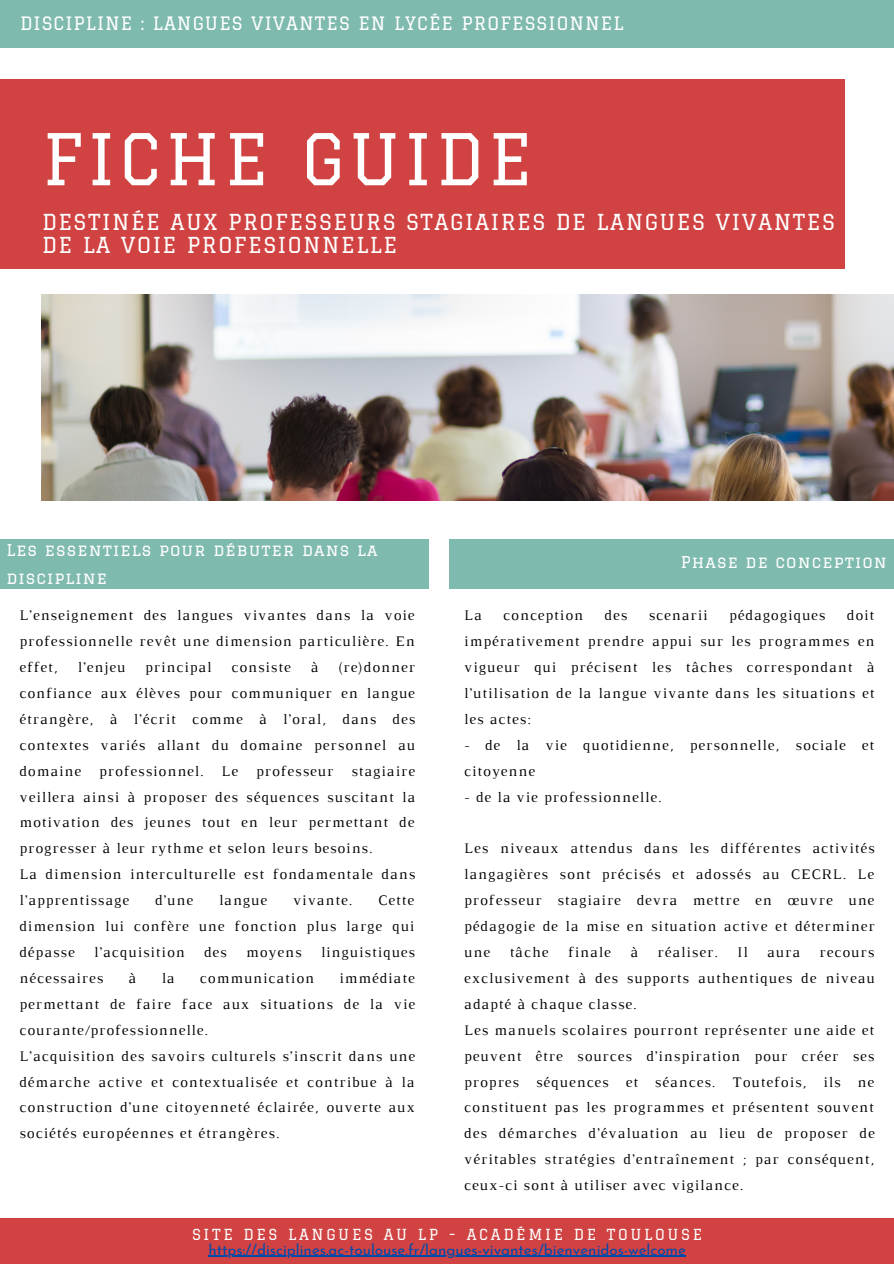
<style>
.page{position:relative;width:894px;height:1264px;background:#fff}
.page>*{position:absolute;margin:0;border:0;box-sizing:border-box;transform-origin:0 0}
.t1{font:69.6px "Graduate";letter-spacing:.06em;color:#fff}
.t2{font:21.45px/23.7px "Graduate";letter-spacing:.07em;color:#fff}
.t3{font:18px "Graduate";letter-spacing:.06em;color:#fff}
.t4{font:15.9px/28.2px "Graduate";letter-spacing:.07em;color:#fff}
.t5{font:15.15px "Josefin Sans";color:#004aad}
.t6{font:14.85px/26px "Luthier";letter-spacing:.07em;color:#000;text-align:justify}
.t7{font:14.85px "Graduate";letter-spacing:.18em;color:#fff}
</style>
<div class="page">
<div style="left:0;top:80px;width:844px;height:189px;background:#d04342"></div>
<div style="left:0;top:0;width:893px;height:47px;background:#7fbaaf"></div>
<div style="left:0;top:1218px;width:893px;height:45px;background:#d04342"></div>
<div style="left:0;top:539px;width:428px;height:49px;background:#7fbaaf"></div>
<img style="left:41px;top:294px;width:852px;height:206px">
<div style="left:449px;top:539px;width:444px;height:49px;background:#7fbaaf"></div>
<hr style="left:208px;top:1255px;width:477px;height:1px;background:#004aad">
<p class="t3" style="left:20px;top:13px;width:605px">DISCIPLINE : LANGUES VIVANTES EN LYCÉE PROFESSIONNEL</p>
<p class="t1" style="left:42px;top:119px;width:491px">FICHE GUIDE</p>
<p class="t2" style="left:42px;top:209px;width:794px">DESTINÉE AUX PROFESSEURS STAGIAIRES DE LANGUES VIVANTES<br>DE LA VOIE PROFESIONNELLE</p>
<p class="t4" style="left:6px;top:535px;width:372px">Les essentiels pour débuter dans la discipline</p>
<p class="t6" style="left:19px;top:603px;width:396px">L’enseignement des langues vivantes dans la voie professionnelle revêt une dimension particulière. En effet,</p>
<p class="t6" style="left:19px;top:655px;width:397px;text-indent:319px">(re)donner confiance aux élèves pour communiquer en langue étrangère, à l’écrit comme à l’oral, dans des contextes variés allant du domaine personnel au domaine professionnel. Le professeur stagiaire veillera ainsi à proposer des séquences suscitant la motivation des jeunes tout en leur permettant de progresser à leur rythme et selon leurs besoins.</p>
<p class="t6" style="left:19px;top:862px;width:397px">La dimension interculturelle est fondamentale dans l’apprentissage</p>
<p class="t6" style="left:78px;top:655px;width:49px">l’enjeu</p>
<p class="t6" style="left:145px;top:655px;width:68px">principal</p>
<p class="t6" style="left:231px;top:655px;width:61px">consiste</p>
<p class="t6" style="left:310px;top:655px;width:9px">à</p>
<p class="t6" style="left:155px;top:888px;width:40px">d’une</p>
<p class="t6" style="left:219px;top:888px;width:50px">langue</p>
<p class="t6" style="left:293px;top:888px;width:61px">vivante.</p>
<p class="t6" style="left:19px;top:888px;width:396px;text-indent:358px">Cette dimension lui confère une fonction plus large qui dépasse</p>
<p class="t6" style="left:94px;top:940px;width:92px">l’acquisition</p>
<p class="t6" style="left:204px;top:940px;width:24px">des</p>
<p class="t6" style="left:246px;top:940px;width:57px">moyens</p>
<p class="t6" style="left:321px;top:940px;width:95px">linguistiques</p>
<p class="t6" style="left:19px;top:966px;width:85px">nécessaires</p>
<p class="t6" style="left:129px;top:966px;width:9px">à</p>
<p class="t6" style="left:162px;top:966px;width:14px">la</p>
<p class="t6" style="left:200px;top:966px;width:115px">communication</p>
<p class="t6" style="left:19px;top:966px;width:397px;text-indent:320px">immédiate permettant de faire face aux situations de la vie courante/professionnelle.</p>
<p class="t6" style="left:19px;top:1043px;width:397px">L’acquisition des savoirs culturels s’inscrit dans une démarche active et contextualisée et contribue à la construction d’une citoyenneté éclairée, ouverte aux sociétés européennes et étrangères.</p>
<p class="t4" style="left:680px;top:548px;width:207px">Phase de conception</p>
<p class="t6" style="left:464px;top:603px;width:19px">La</p>
<p class="t6" style="left:503px;top:603px;width:81px">conception</p>
<p class="t6" style="left:604px;top:603px;width:24px">des</p>
<p class="t6" style="left:648px;top:603px;width:60px">scenarii</p>
<p class="t6" style="left:729px;top:603px;width:98px">pédagogiques</p>
<p class="t6" style="left:464px;top:603px;width:411px;text-indent:382px">doit impérativement prendre appui sur les programmes en vigueur qui précisent les tâches correspondant à l’utilisation de la langue vivante dans les situations et les actes:</p>
<p class="t6" style="left:464px;top:733px;width:411px">- de la vie quotidienne, personnelle, sociale et citoyenne</p>
<p class="t6" style="left:464px;top:784px;width:198px">- de la vie professionnelle.</p>
<p class="t6" style="left:464px;top:836px;width:412px">Les niveaux attendus dans les différentes activités langagières sont précisés et adossés au CECRL. Le professeur stagiaire devra mettre en œuvre une pédagogie de la mise en situation active et déterminer une</p>
<p class="t6" style="left:509px;top:940px;width:40px">tâche</p>
<p class="t6" style="left:568px;top:940px;width:44px">finale</p>
<p class="t6" style="left:630px;top:940px;width:9px">à</p>
<p class="t6" style="left:657px;top:940px;width:62px">réaliser.</p>
<p class="t6" style="left:737px;top:940px;width:12px">Il</p>
<p class="t6" style="left:766px;top:940px;width:34px">aura</p>
<p class="t6" style="left:464px;top:940px;width:412px;text-indent:355px">recours exclusivement à des supports authentiques de niveau adapté à chaque classe.</p>
<p class="t6" style="left:464px;top:1018px;width:412px">Les manuels scolaires pourront représenter une aide et peuvent être sources d’inspiration pour créer ses propres séquences et séances. Toutefois, ils ne constituent pas les programmes et présentent souvent des démarches d’évaluation au lieu de proposer de véritables stratégies d’entraînement ; par conséquent, ceux-ci sont à utiliser avec vigilance.</p>
<p class="t7" style="left:192px;top:1225px;width:511px">SITE DES LANGUES AU LP - ACADÉMIE DE TOULOUSE</p>
<p class="t5" style="left:208px;top:1243px;width:479px">https://disciplines.ac-toulouse.fr/langues-vivantes/bienvenidos-welcome</p>
</div>
